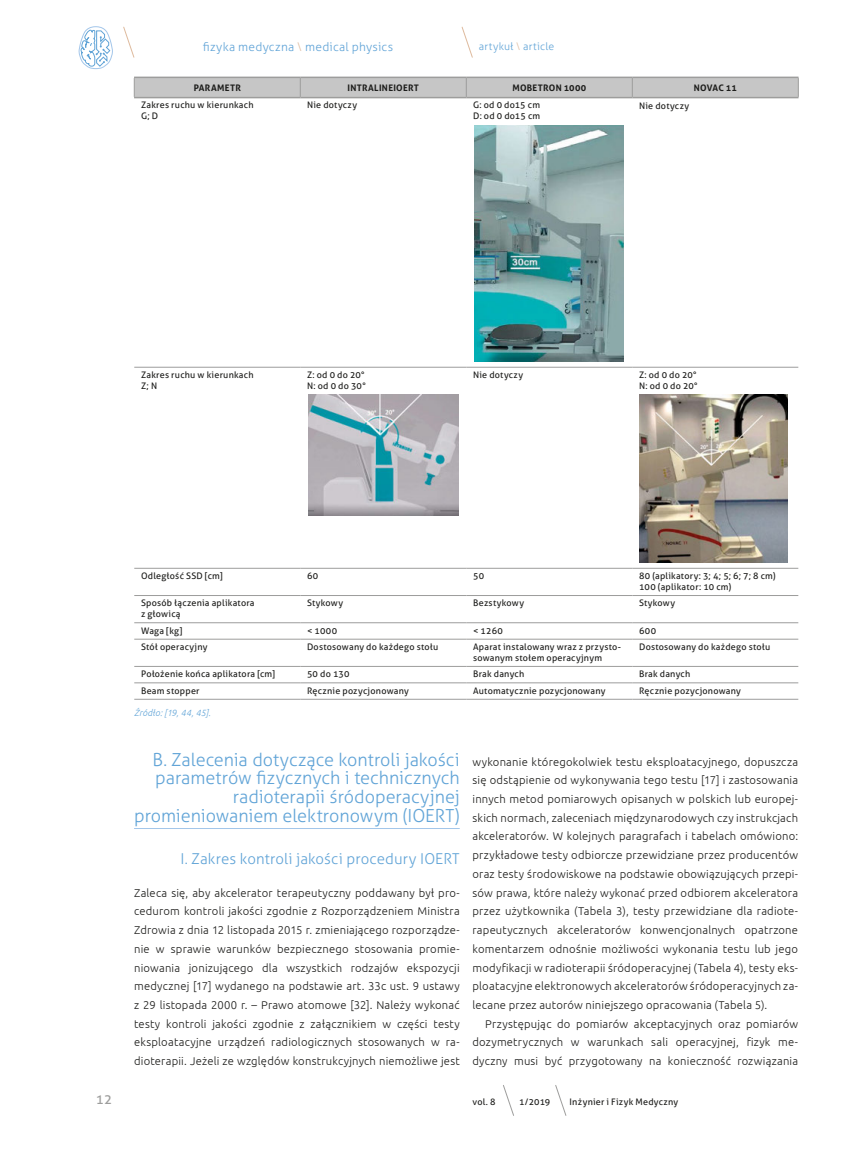
<style>
.page{position:relative;width:862px;height:1149px;background:#fff}
.page>*{position:absolute;margin:0;border:0;box-sizing:border-box;transform-origin:0 0}
.t1{font:300 18px/18.8px "Aller";letter-spacing:-.005em;color:#61a4d7;text-align:right}
.t2{font:300 15px "Aller";letter-spacing:.005em;color:#61a4d7}
.t3{font:13.5px "Aller";color:#9d9d9c}
.t4{font:300 12px "Aller";letter-spacing:.02em;color:#61a4d7}
.t5{font:300 11.25px/18.8px "Ubuntu";letter-spacing:.015em;color:#1d1d1b;text-align:justify}
.t6{font:300 10.5px "Aller";letter-spacing:.025em;color:#61a4d7}
.t7{font:9px/10.8px "Aller";letter-spacing:.025em;color:#1d1d1b}
.t8{font:700 9px "Aller";letter-spacing:.035em;color:#1d1d1b}
.t9{font:italic 300 9px "Ubuntu";letter-spacing:.015em;color:#61a4d7}
.s1{color:#deba9d}
</style>
<div class="page">
<svg style="left:461px;top:26px;width:12px;height:32px"></svg>
<svg style="left:555px;top:1085px;width:11px;height:30px"></svg>
<svg style="left:123px;top:26px;width:12px;height:32px"></svg>
<svg style="left:503px;top:1085px;width:10px;height:30px"></svg>
<svg style="left:78px;top:26px;width:34px;height:43px"></svg>
<svg style="left:134px;top:98px;width:663px;height:586px"></svg>
<hr style="left:134px;top:367px;width:166px;height:1px;background:#9d9d9c">
<hr style="left:300px;top:367px;width:166px;height:1px;background:#9d9d9c">
<hr style="left:466px;top:367px;width:166px;height:1px;background:#9d9d9c">
<hr style="left:632px;top:367px;width:165px;height:1px;background:#9d9d9c">
<hr style="left:134px;top:567px;width:166px;height:1px;background:#9d9d9c">
<hr style="left:300px;top:567px;width:166px;height:1px;background:#9d9d9c">
<hr style="left:466px;top:567px;width:166px;height:1px;background:#9d9d9c">
<hr style="left:632px;top:567px;width:165px;height:1px;background:#9d9d9c">
<hr style="left:134px;top:595px;width:166px;height:1px;background:#9d9d9c">
<hr style="left:300px;top:595px;width:166px;height:1px;background:#9d9d9c">
<hr style="left:466px;top:595px;width:166px;height:1px;background:#9d9d9c">
<hr style="left:632px;top:595px;width:165px;height:1px;background:#9d9d9c">
<hr style="left:134px;top:622px;width:166px;height:1px;background:#9d9d9c">
<hr style="left:300px;top:622px;width:166px;height:1px;background:#9d9d9c">
<hr style="left:466px;top:622px;width:166px;height:1px;background:#9d9d9c">
<hr style="left:632px;top:622px;width:165px;height:1px;background:#9d9d9c">
<hr style="left:134px;top:638px;width:166px;height:1px;background:#9d9d9c">
<hr style="left:300px;top:638px;width:166px;height:1px;background:#9d9d9c">
<hr style="left:466px;top:638px;width:166px;height:1px;background:#9d9d9c">
<hr style="left:632px;top:638px;width:165px;height:1px;background:#9d9d9c">
<hr style="left:134px;top:665px;width:166px;height:1px;background:#9d9d9c">
<hr style="left:300px;top:665px;width:166px;height:1px;background:#9d9d9c">
<hr style="left:466px;top:665px;width:166px;height:1px;background:#9d9d9c">
<hr style="left:632px;top:665px;width:165px;height:1px;background:#9d9d9c">
<hr style="left:134px;top:682px;width:166px;height:1px;background:#9d9d9c">
<hr style="left:300px;top:682px;width:166px;height:1px;background:#9d9d9c">
<hr style="left:466px;top:682px;width:166px;height:1px;background:#9d9d9c">
<hr style="left:632px;top:682px;width:165px;height:1px;background:#9d9d9c">
<hr style="left:134px;top:698px;width:166px;height:1px;background:#9d9d9c">
<hr style="left:300px;top:698px;width:166px;height:1px;background:#9d9d9c">
<hr style="left:466px;top:698px;width:166px;height:1px;background:#9d9d9c">
<hr style="left:632px;top:698px;width:165px;height:1px;background:#9d9d9c">
<div style="left:134px;top:77px;width:664px;height:20px;background:#c6c6c6"></div>
<hr style="left:134px;top:97px;width:166px;height:1px;background:#9d9d9c">
<hr style="left:300px;top:97px;width:166px;height:1px;background:#9d9d9c">
<hr style="left:466px;top:97px;width:166px;height:1px;background:#9d9d9c">
<hr style="left:632px;top:97px;width:166px;height:1px;background:#9d9d9c">
<img style="left:474px;top:125px;width:149px;height:236px">
<img style="left:308px;top:395px;width:150px;height:120px">
<img style="left:638px;top:395px;width:149px;height:167px">
<hr style="left:134px;top:827px;width:325px;height:1px;background:#a3c6ea">
<p class="t4" style="left:203px;top:40px;width:192px">fizyka medyczna <span class="s1">\</span> medical physics</p>
<p class="t6" style="left:478px;top:40px;width:77px">artykuł <span class="s1">\</span> article</p>
<p class="t8" style="left:193px;top:82px;width:49px">PARAMETR</p>
<p class="t8" style="left:347px;top:82px;width:73px">INTRALINEIOERT</p>
<p class="t8" style="left:512px;top:82px;width:75px">MOBETRON 1000</p>
<p class="t8" style="left:693px;top:82px;width:44px">NOVAC 11</p>
<p class="t7" style="left:141px;top:100px;width:114px">Zakres ruchu w kierunkach<br>G; D</p>
<p class="t7" style="left:307px;top:100px;width:52px">Nie dotyczy</p>
<p class="t7" style="left:473px;top:100px;width:69px">G: od 0 do15 cm<br>D: od 0 do15 cm</p>
<p class="t7" style="left:638px;top:100px;width:52px">Nie dotyczy</p>
<p class="t7" style="left:141px;top:369px;width:114px">Zakres ruchu w kierunkach<br>Z; N</p>
<p class="t7" style="left:307px;top:369px;width:60px">Z: od 0 do 20°<br>N: od 0 do 30°</p>
<p class="t7" style="left:473px;top:369px;width:52px">Nie dotyczy</p>
<p class="t7" style="left:638px;top:369px;width:60px">Z: od 0 do 20°<br>N: od 0 do 20°</p>
<p class="t7" style="left:141px;top:570px;width:83px">Odległość SSD [cm]</p>
<p class="t7" style="left:307px;top:570px;width:13px">60</p>
<p class="t7" style="left:473px;top:570px;width:12px">50</p>
<p class="t7" style="left:638px;top:570px;width:138px">80 (aplikatory: 3; 4; 5; 6; 7; 8 cm)<br>100 (aplikator: 10 cm)</p>
<p class="t7" style="left:141px;top:597px;width:115px">Sposób łączenia aplikatora z głowicą</p>
<p class="t7" style="left:307px;top:597px;width:38px">Stykowy</p>
<p class="t7" style="left:473px;top:597px;width:52px">Bezstykowy</p>
<p class="t7" style="left:638px;top:597px;width:38px">Stykowy</p>
<p class="t7" style="left:141px;top:625px;width:43px">Waga [kg]</p>
<p class="t7" style="left:307px;top:625px;width:31px">&lt; 1000</p>
<p class="t7" style="left:473px;top:625px;width:31px">&lt; 1260</p>
<p class="t7" style="left:638px;top:625px;width:18px">600</p>
<p class="t7" style="left:141px;top:641px;width:68px">Stół operacyjny</p>
<p class="t7" style="left:307px;top:641px;width:133px">Dostosowany do każdego stołu</p>
<p class="t7" style="left:473px;top:641px;width:149px">Aparat instalowany wraz z przysto&shy;sowanym stołem operacyjnym</p>
<p class="t7" style="left:638px;top:641px;width:133px">Dostosowany do każdego stołu</p>
<p class="t7" style="left:141px;top:668px;width:135px">Położenie końca aplikatora [cm]</p>
<p class="t7" style="left:307px;top:668px;width:44px">50 do 130</p>
<p class="t7" style="left:473px;top:668px;width:53px">Brak danych</p>
<p class="t7" style="left:638px;top:668px;width:53px">Brak danych</p>
<p class="t7" style="left:141px;top:685px;width:60px">Beam stopper</p>
<p class="t7" style="left:307px;top:685px;width:103px">Ręcznie pozycjonowany</p>
<p class="t7" style="left:473px;top:685px;width:134px">Automatycznie pozycjonowany</p>
<p class="t7" style="left:638px;top:685px;width:103px">Ręcznie pozycjonowany</p>
<p class="t9" style="left:134px;top:706px;width:78px">Źródło: [19, 44, 45].</p>
<h1 class="t1" style="left:134px;top:749px;width:327px">B. Zalecenia dotyczące kontroli jakości parametrów fizycznych i technicznych radioterapii śródoperacyjnej promieniowaniem elektronowym (IOERT)</h1>
<h2 class="t2" style="left:180px;top:849px;width:281px">I. Zakres kontroli jakości procedury IOERT</h2>
<p class="t5" style="left:134px;top:882px;width:327px">Zaleca się, aby akcelerator terapeutyczny poddawany był pro&shy;cedurom kontroli jakości zgodnie z Rozporządzeniem Ministra Zdrowia z dnia 12 listopada 2015 r. zmieniającego rozporządze&shy;nie w sprawie warunków bezpiecznego stosowania promie&shy;niowania jonizującego dla wszystkich rodzajów ekspozycji medycznej [17] wydanego na podstawie art. 33c ust. 9 ustawy z 29 listopada 2000 r. – Prawo atomowe [32]. Należy wykonać testy kontroli jakości zgodnie z załącznikiem w części testy eksploatacyjne urządzeń radiologicznych stosowanych w ra&shy;dioterapii. Jeżeli ze względów konstrukcyjnych niemożliwe jest</p>
<p class="t5" style="left:472px;top:751px;width:327px">wykonanie któregokolwiek testu eksploatacyjnego, dopuszcza się odstąpienie od wykonywania tego testu [17] i zastosowania innych metod pomiarowych opisanych w polskich lub europej&shy;skich normach, zaleceniach międzynarodowych czy instrukcjach akceleratorów. W kolejnych paragrafach i tabelach omówiono: przykładowe testy odbiorcze przewidziane przez producentów oraz testy środowiskowe na podstawie obowiązujących przepi&shy;sów prawa, które należy wykonać przed odbiorem akceleratora przez użytkownika (Tabela 3), testy przewidziane dla radiote&shy;rapeutycznych akceleratorów konwencjonalnych opatrzone komentarzem odnośnie możliwości wykonania testu lub jego modyfikacji w radioterapii śródoperacyjnej (Tabela 4), testy eks&shy;ploatacyjne elektronowych akceleratorów śródoperacyjnych za&shy;lecane przez autorów niniejszego opracowania (Tabela 5).</p>
<p class="t5" style="left:472px;top:1013px;width:327px;text-indent:13px">Przystępując do pomiarów akceptacyjnych oraz pomiarów dozymetrycznych w warunkach sali operacyjnej, fizyk me&shy;dyczny musi być przygotowany na konieczność rozwiązania</p>
<p class="t3" style="left:96px;top:1090px;width:18px">12</p>
<p class="t7" style="left:472px;top:1095px;width:25px">vol. 8</p>
<p class="t7" style="left:519px;top:1095px;width:33px">1/2019</p>
<p class="t7" style="left:569px;top:1095px;width:110px">Inżynier i Fizyk Medyczny</p>
</div>
